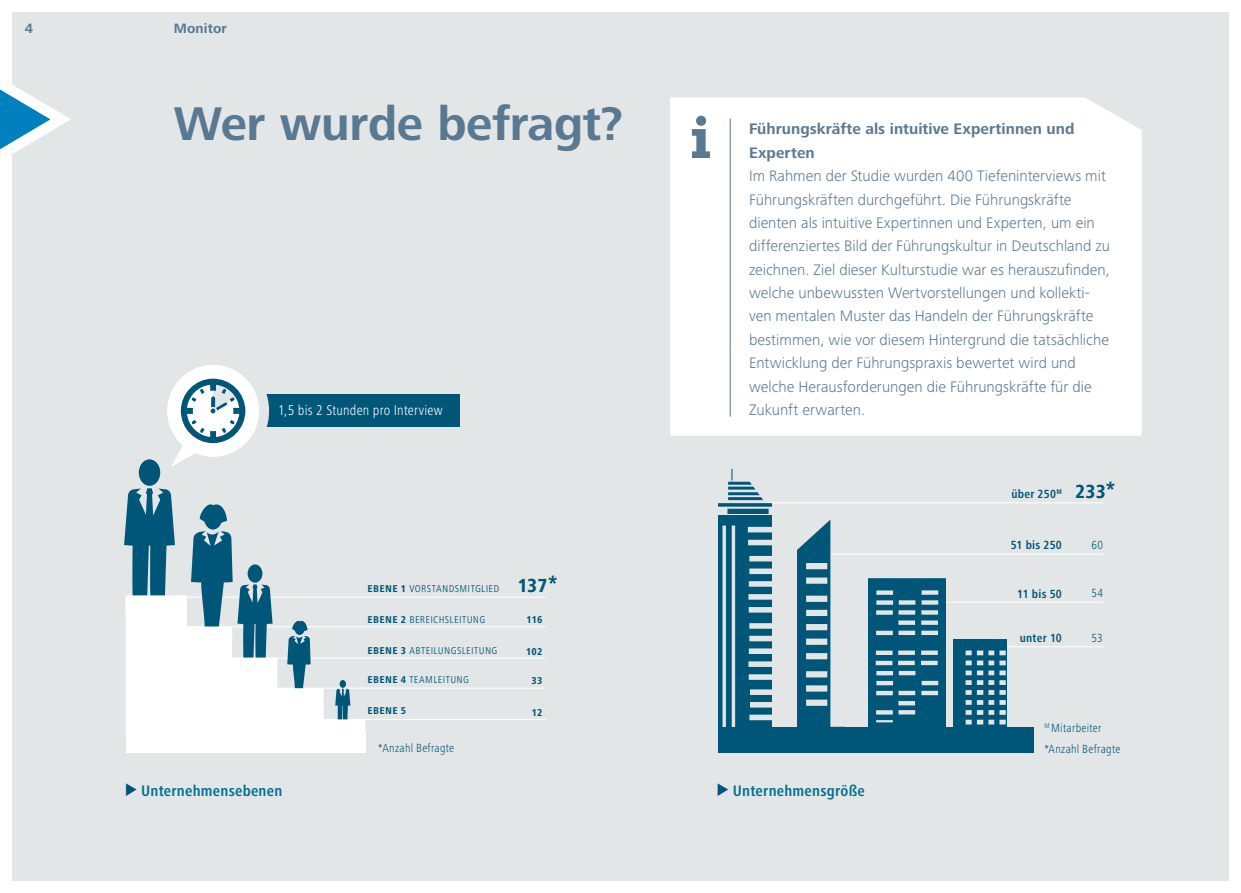
<style>
.page{position:relative;width:1241px;height:893px;background:#fff}
.page>*{position:absolute;margin:0;border:0;box-sizing:border-box;transform-origin:0 0}
.Kapitel_Head_Einleit{font:700 49px "Frutiger Next Pro";letter-spacing:-.01em;color:#587991}
.Sparte{font:700 condensed 24.5px "Frutiger Next Pro";color:#005679}
.Copy_1{font:300 15.75px/23.4px "Frutiger Next Pro";color:#587991}
.Copy_1-2{font:700 15.75px/23.4px "Frutiger Next Pro";letter-spacing:.005em;color:#587991}
.Sparte-2{font:700 condensed 15.75px "Frutiger Next Pro";letter-spacing:.015em;color:#007092}
.Sparte-3{font:300 condensed 14.53px "Frutiger Next Pro";letter-spacing:.015em;color:#fff}
.Variabler_Kolumnen_P{font:700 14px "Frutiger Next Pro";letter-spacing:.01em;color:#587991}
.Sparte-4{font:300 condensed 12.78px "Frutiger Next Pro";letter-spacing:.025em;color:#005679}
.Sparte-5{font:700 condensed 12.78px "Frutiger Next Pro";letter-spacing:.02em;color:#005679}
.Sparte-6{font:300 condensed 12.25px "Frutiger Next Pro";letter-spacing:.025em;color:#005679}
.Sparte-7{font:700 condensed 12.25px "Frutiger Next Pro";letter-spacing:.025em;color:#005679}
.s1{font-weight:700}
.s2{font-stretch:condensed}
.s3{font-family:"INQA Triangel";font-weight:400;font-stretch:normal;color:#005679}
</style>
<div class="page">
<div style="left:12px;top:12px;width:1216px;height:869px;background:#e3e6e6"></div>
<svg style="left:0;top:85px;width:71px;height:69px"></svg>
<div style="left:724px;top:727px;width:309px;height:26px;background:#005679"></div>
<hr style="left:766px;top:502px;width:336px;height:1px;background:#fff">
<hr style="left:822px;top:554px;width:280px;height:1px;background:#fff">
<hr style="left:944px;top:602px;width:158px;height:1px;background:#fff">
<hr style="left:1002px;top:646px;width:100px;height:1px;background:#fff">
<svg style="left:718px;top:468px;width:53px;height:285px"></svg>
<svg style="left:797px;top:519px;width:47px;height:208px"></svg>
<svg style="left:868px;top:579px;width:77px;height:148px;background:#2a718d"></svg>
<svg style="left:953px;top:640px;width:53px;height:87px;background:#2d738f"></svg>
<hr style="left:141px;top:597px;width:404px;height:1px;background:#fff">
<hr style="left:179px;top:626px;width:366px;height:1px;background:#fff">
<hr style="left:233px;top:658px;width:312px;height:1px;background:#fff">
<hr style="left:274px;top:688px;width:271px;height:1px;background:#fff">
<hr style="left:319px;top:719px;width:226px;height:1px;background:#fff">
<div style="left:258px;top:395px;width:201px;height:32px;background:#005679"></div>
<svg style="left:162px;top:360px;width:102px;height:102px"></svg>
<div style="left:157px;top:355px;width:112px;height:112px;border:10px solid #e3e6e6;border-radius:50%"></div>
<svg style="left:124px;top:379px;width:241px;height:353px"></svg>
<div style="left:126px;top:732px;width:239px;height:21px;background:#fff"></div>
<div style="left:670px;top:97px;width:471px;height:339px;background:#fff"></div>
<svg style="left:692px;top:116px;width:17px;height:42px"></svg>
<hr style="left:729px;top:119px;width:1px;height:297px;background:#587991">
<p class="Variabler_Kolumnen_P" style="left:25px;top:21px;width:10px">4</p>
<p class="Variabler_Kolumnen_P" style="left:174px;top:21px;width:55px">Monitor</p>
<p class="Kapitel_Head_Einleit" style="left:174px;top:96px;width:450px">Wer wurde befragt?</p>
<p class="Sparte-3" style="left:278px;top:402px;width:166px">1,5 bis 2 Stunden pro Interview</p>
<p class="Sparte-4" style="left:367px;top:581px;width:134px"><span class="s1">EBENE 1</span> VORSTANDSMITGLIED</p>
<p class="Sparte-4" style="left:367px;top:611px;width:119px"><span class="s1">EBENE 2</span> BEREICHSLEITUNG</p>
<p class="Sparte-4" style="left:367px;top:642px;width:132px"><span class="s1">EBENE 3</span> ABTEILUNGSLEITUNG</p>
<p class="Sparte-4" style="left:367px;top:672px;width:103px"><span class="s1">EBENE 4</span> TEAMLEITUNG</p>
<p class="Sparte-5" style="left:367px;top:703px;width:40px">EBENE 5</p>
<p class="Sparte-6" style="left:378px;top:741px;width:77px">*Anzahl Befragte</p>
<p class="Sparte" style="left:517px;top:570px;width:41px">137*</p>
<p class="Sparte-5" style="left:526px;top:612px;width:17px">116</p>
<p class="Sparte-5" style="left:526px;top:643px;width:18px">102</p>
<p class="Sparte-5" style="left:531px;top:672px;width:12px">33</p>
<p class="Sparte-5" style="left:532px;top:704px;width:12px">12</p>
<p class="Copy_1-2" style="left:749px;top:117px;width:327px">Führungskräfte als intuitive Expertinnen und<br>Experten</p>
<p class="Copy_1" style="left:749px;top:164px;width:358px"><span class="s2">I</span>m Rahmen der Studie wurden 400 Tiefeninterviews mit</p>
<p class="Copy_1" style="left:749px;top:188px;width:362px">Führungskräften durchgeführt. Die Führungskräfte dienten als intuitive Expertinnen und Experten, um ein differenziertes Bild der Führungskultur in Deutschland zu zeichnen. Ziel dieser Kulturstudie war es herauszufinden, welche unbewussten Wertvorstellungen und kollekti&shy;ven mentalen Muster das Handeln der Führungskräfte bestimmen, wie vor diesem Hintergrund die tatsächliche Entwicklung der Führungspraxis bewertet wird und welche Herausforderungen die Führungskräfte für die Zukunft erwarten.</p>
<p class="Sparte-7" style="left:1011px;top:487px;width:52px">über 250<sup>M</sup></p>
<p class="Sparte" style="left:1074px;top:476px;width:42px">233*</p>
<p class="Sparte-7" style="left:1010px;top:538px;width:53px">51 bis 250</p>
<p class="Sparte-7" style="left:1017px;top:586px;width:46px">11 bis 50</p>
<p class="Sparte-7" style="left:1019px;top:631px;width:44px">unter 10</p>
<p class="Sparte-6" style="left:1091px;top:538px;width:13px">60</p>
<p class="Sparte-6" style="left:1091px;top:586px;width:13px">54</p>
<p class="Sparte-6" style="left:1091px;top:631px;width:13px">53</p>
<p class="Sparte-6" style="left:1044px;top:721px;width:58px"><sup>M</sup> Mitarbeiter</p>
<p class="Sparte-6" style="left:1044px;top:742px;width:77px">*Anzahl Befragte</p>
<p class="Sparte-2" style="left:126px;top:782px;width:158px"><span class="s3">&gt;</span> Unternehmensebenen</p>
<p class="Sparte-2" style="left:717px;top:782px;width:148px"><span class="s3">&gt;</span> Unternehmensgröße</p>
</div>
